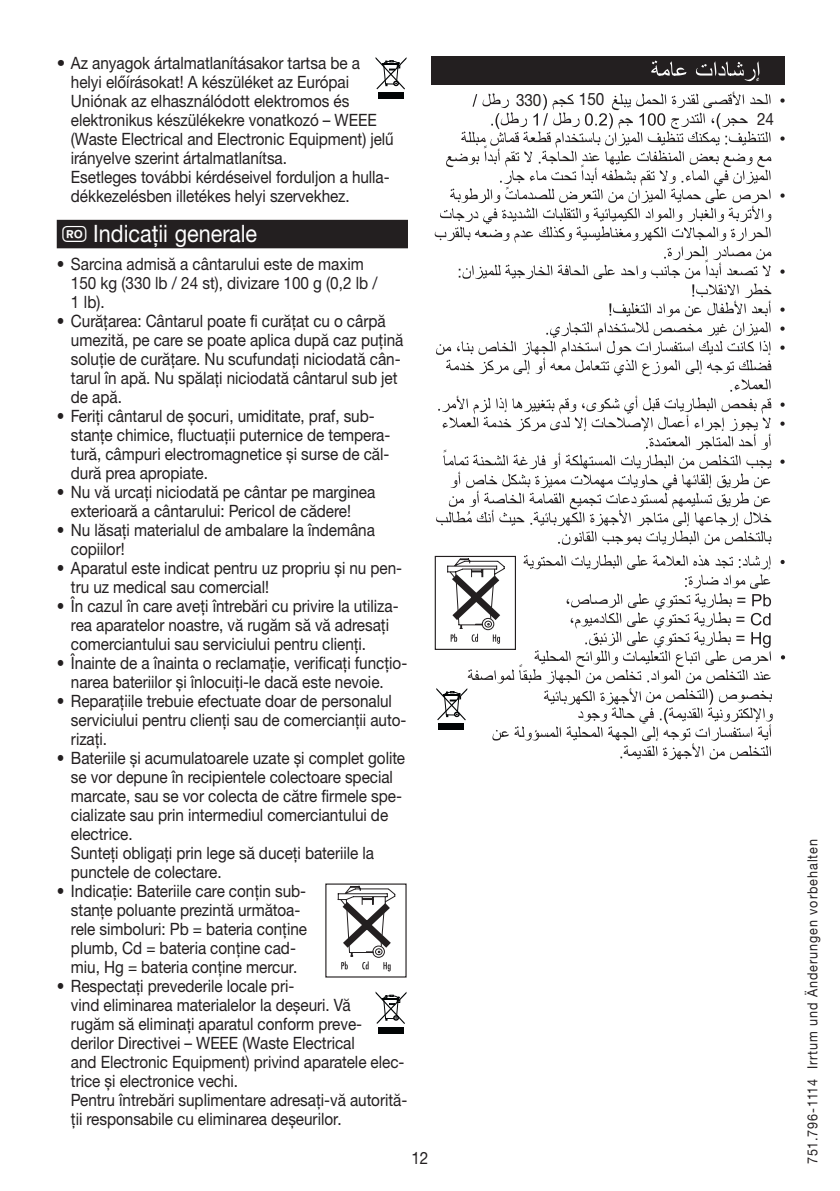
<style>
.page{position:relative;width:840px;height:1191px;background:#fff}
.page>*{position:absolute;margin:0;border:0;box-sizing:border-box;transform-origin:0 0}
.t1{font:24px "Helvetica Neue LTW1 G";color:#fff;scale:.9 1}
.t2{font:17px/19px "Helvetica Neue LTW1 G";letter-spacing:-.005em;color:#231f20;scale:.9 1}
.t3{font:17px/19px "Helvetica Neue LTW1 G";letter-spacing:-.005em;color:#231f20}
.t4{font:14px "Helvetica Neue LTW1 G";letter-spacing:.075em;color:#231f20;scale:.9 1}
.s1{font-family:"Laend Beurer 2012";font-weight:700}
</style>
<div class="page">
<div style="left:57px;top:220px;width:351px;height:28px;background:#231f20"></div>
<div style="left:377px;top:92px;width:26px;height:7px;background:#020405"></div>
<svg style="left:375px;top:57px;width:31px;height:32px"></svg>
<svg style="left:335px;top:884px;width:63px;height:87px"></svg>
<div style="left:377px;top:1027px;width:26px;height:6px;background:#020405"></div>
<svg style="left:375px;top:991px;width:31px;height:33px"></svg>
<div style="left:431px;top:57px;width:353px;height:28px;background:#231f20"></div>
<svg style="left:434px;top:92px;width:350px;height:453px"></svg>
<svg style="left:651px;top:61px;width:108px;height:20px"></svg>
<div style="left:434px;top:556px;width:81px;height:94px;border:1px solid #231f20"></div>
<svg style="left:436px;top:554px;width:348px;height:206px"></svg>
<div style="left:578px;top:93px;width:30px;height:18px;background:#fff"></div>
<div style="left:512px;top:94px;width:29px;height:17px;background:#fff"></div>
<div style="left:752px;top:112px;width:21px;height:18px;background:#fff"></div>
<p class="t3" style="left:71px;top:53px;width:324px;text-indent:-14px">• Az anyagok ártalmatlanításakor tartsa be a helyi előírásokat! A készüléket az Európai Uniónak az elhasználódott elektromos és elektronikus készülékekre vonatkozó – WEEE (Waste Electrical and Electronic Equipment) jelű irányelve szerint ártalmatlanítsa.<br>Esetleges további kérdéseivel forduljon a hulla&shy;dékkezelésben illetékes helyi szervekhez.</p>
<h1 class="t1" style="left:62px;top:219px;width:218px"><span class="s1">R</span> Indicaţii generale</h1>
<p class="t2" style="left:71px;top:254px;width:342px;text-indent:-14px">• Sarcina admisă a cântarului este de maxim<br>150 kg (330 lb / 24 st), divizare 100 g (0,2 lb /<br>1 lb).</p>
<p class="t2" style="left:71px;top:311px;width:370px;text-indent:-14px">• Curăţarea: Cântarul poate fi curăţat cu o cârpă umezită, pe care se poate aplica după caz puţină soluţie de curăţare. Nu scufundaţi niciodată cân&shy;tarul în apă. Nu spălaţi niciodată cântarul sub jet de apă.</p>
<p class="t2" style="left:71px;top:406px;width:356px;text-indent:-14px">• Feriţi cântarul de şocuri, umiditate, praf, sub&shy;stanţe chimice, fluctuaţii puternice de tempera&shy;tură, câmpuri electromagnetice şi surse de căl&shy;dură prea apropiate.</p>
<p class="t2" style="left:57px;top:482px;width:355px;text-align:center">• Nu vă urcaţi niciodată pe cântar pe marginea exterioară a cântarului: Pericol de cădere!</p>
<p class="t2" style="left:71px;top:520px;width:339px;text-indent:-14px">• Nu lăsaţi materialul de ambalare la îndemâna copiilor!</p>
<p class="t2" style="left:71px;top:558px;width:369px;text-indent:-14px">• Aparatul este indicat pentru uz propriu şi nu pen&shy;tru uz medical sau comercial!</p>
<p class="t2" style="left:71px;top:596px;width:365px;text-indent:-14px">• În cazul în care aveţi întrebări cu privire la utiliza&shy;rea aparatelor noastre, vă rugăm să vă adresaţi comerciantului sau serviciului pentru clienţi.</p>
<p class="t2" style="left:57px;top:653px;width:391px;text-align:center">• Înainte de a înainta o reclamaţie, verificaţi funcţio&shy;narea bateriilor şi înlocuiţi-le dacă este nevoie.</p>
<p class="t2" style="left:71px;top:691px;width:374px;text-indent:-14px">• Reparaţiile trebuie efectuate doar de personalul serviciului pentru clienţi sau de comercianţii auto&shy;rizaţi.</p>
<p class="t2" style="left:71px;top:748px;width:372px;text-indent:-14px">• Bateriile şi acumulatoarele uzate şi complet golite se vor depune în recipientele colectoare special marcate, sau se vor colecta de către firmele spe&shy;cializate sau prin intermediul comerciantului de electrice.<br>Sunteţi obligaţi prin lege să duceţi bateriile la punctele de colectare.</p>
<p class="t2" style="left:71px;top:881px;width:264px;text-indent:-14px">• Indicaţie: Bateriile care conţin sub&shy;stanţe poluante prezintă următoa&shy;rele simboluri: Pb = bateria conţine plumb, Cd = bateria conţine cad&shy;miu, Hg = bateria conţine mercur.</p>
<p class="t2" style="left:71px;top:976px;width:375px;text-indent:-14px">• Respectaţi prevederile locale pri-<br>vind eliminarea materialelor la deşeuri. Vă<br>rugăm să eliminaţi aparatul conform preve&shy;derilor Directivei – WEEE (Waste Electrical<br>and Electronic Equipment) privind aparatele elec&shy;trice şi electronice vechi.<br>Pentru întrebări suplimentare adresaţi-vă autorită&shy;ţii responsabile cu eliminarea deşeurilor.</p>
<p class="t2" style="left:411px;top:1147px;width:20px">12</p>
<p class="t2" style="left:515px;top:90px;width:30px">330</p>
<p class="t2" style="left:578px;top:90px;width:30px">150</p>
<p class="t2" style="left:756px;top:109px;width:20px">24</p>
<p class="t4" style="left:803px;top:1164px;width:362px;rotate:-90deg">751.796-1114 Irrtum und Änderungen vorbehalten</p>
</div>
